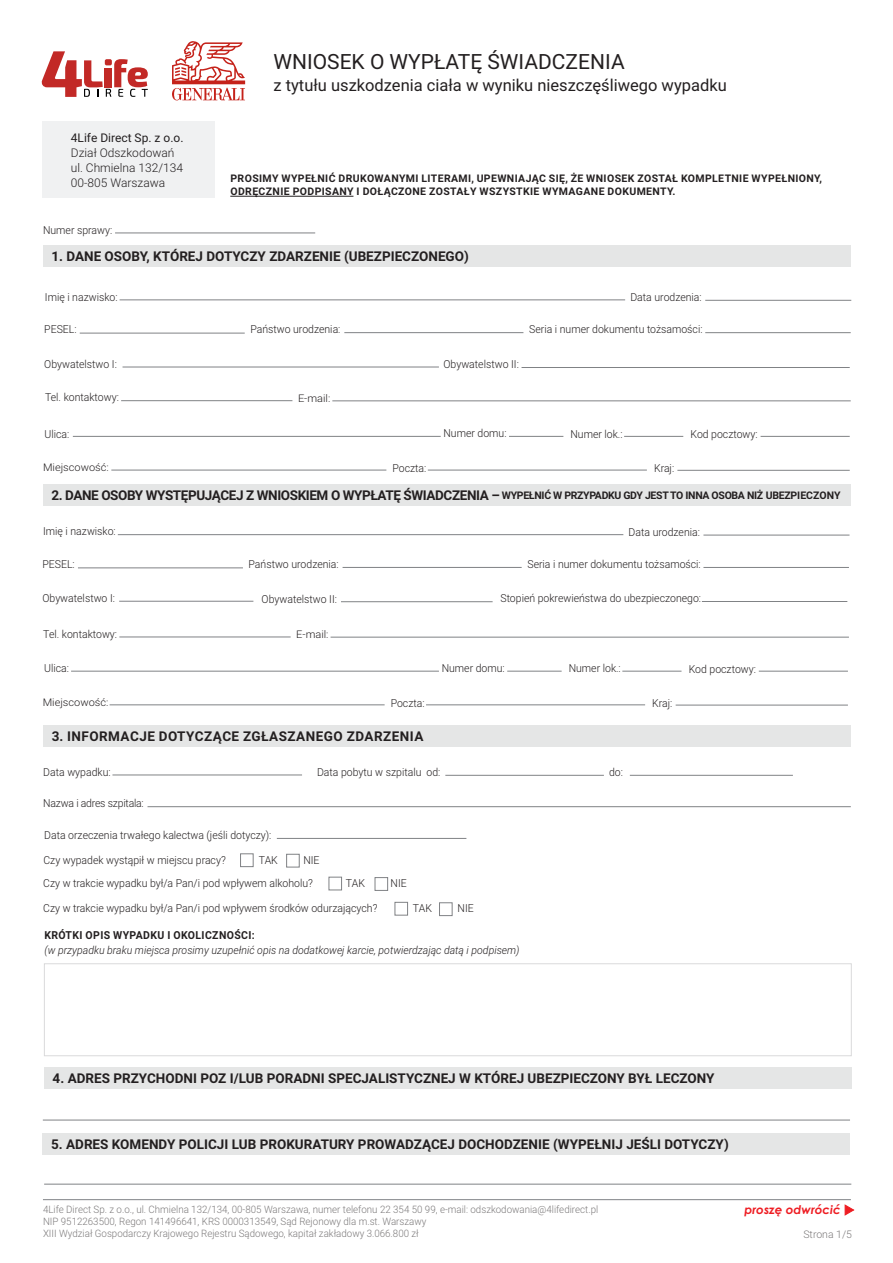
<style>
.page{position:relative;width:893px;height:1263px;background:#fff}
.page>*{position:absolute;margin:0;border:0;box-sizing:border-box;transform-origin:0 0}
.t1{font:21px "Roboto";color:#231f20}
.t2{font:16.5px "Roboto";color:#231f20}
.t3{font:700 13.5px "Roboto";color:#231f20}
.t4{font:700 13.5px "Roboto";letter-spacing:-.03em;color:#231f20}
.t5{font:700 13.5px "Roboto";letter-spacing:.035em;color:#231f20}
.t6{font:300 12px/15px "Roboto";color:#231f20}
.t7{font:12px "Roboto";color:#231f20}
.t8{font:italic 700 12px "Century Gothic";color:#ee1d23}
.t9{font:300 10.95px "Roboto";color:#231f20;scale:.95 1}
.t10{font:italic 300 10.95px "Roboto";color:#231f20;scale:.95 1}
.t11{font:700 10.95px "Roboto";letter-spacing:.035em;color:#231f20;scale:.95 1}
.t12{font:300 10.95px "Roboto";letter-spacing:-.02em;color:#231f20;scale:.95 1}
.t13{font:700 10.5px/13.5px "Roboto";letter-spacing:.035em;color:#231f20}
.t14{font:300 10.5px "Roboto";color:#231f20;scale:1.05 1}
.t15{font:300 10.5px "Roboto";color:rgb(35 31 32/.6)}
.t16{font:300 10.2px/12px "Roboto";color:rgb(35 31 32/.6);scale:.95 1}
.s1{font-size:10.5px}
</style>
<div class="page">
<div style="left:43px;top:245px;width:808px;height:21px;background:#e5e6e6"></div>
<div style="left:43px;top:484px;width:808px;height:21px;background:#e5e6e6"></div>
<svg style="left:41px;top:51px;width:107px;height:46px"></svg>
<svg style="left:172px;top:41px;width:73px;height:59px"></svg>
<hr style="left:120px;top:300px;width:505px;height:1px;background:#808285">
<hr style="left:344px;top:332px;width:179px;height:1px;background:#808285">
<hr style="left:705px;top:300px;width:146px;height:1px;background:#808285">
<hr style="left:80px;top:333px;width:165px;height:1px;background:#808285">
<hr style="left:705px;top:332px;width:146px;height:1px;background:#808285">
<hr style="left:123px;top:367px;width:316px;height:1px;background:#808285">
<hr style="left:522px;top:367px;width:328px;height:1px;background:#808285">
<hr style="left:121px;top:400px;width:171px;height:1px;background:#808285">
<hr style="left:332px;top:401px;width:519px;height:1px;background:#808285">
<hr style="left:73px;top:436px;width:368px;height:1px;background:#808285">
<hr style="left:509px;top:436px;width:54px;height:1px;background:#808285">
<hr style="left:624px;top:436px;width:59px;height:1px;background:#808285">
<hr style="left:111px;top:470px;width:275px;height:1px;background:#808285">
<hr style="left:428px;top:470px;width:219px;height:1px;background:#808285">
<hr style="left:677px;top:470px;width:173px;height:1px;background:#808285">
<hr style="left:761px;top:436px;width:89px;height:1px;background:#808285">
<hr style="left:118px;top:534px;width:505px;height:1px;background:#808285">
<hr style="left:343px;top:567px;width:179px;height:1px;background:#808285">
<hr style="left:703px;top:535px;width:146px;height:1px;background:#808285">
<hr style="left:78px;top:568px;width:165px;height:1px;background:#808285">
<hr style="left:703px;top:567px;width:146px;height:1px;background:#808285">
<hr style="left:119px;top:637px;width:172px;height:1px;background:#808285">
<hr style="left:331px;top:637px;width:518px;height:1px;background:#808285">
<hr style="left:71px;top:671px;width:368px;height:1px;background:#808285">
<hr style="left:507px;top:671px;width:55px;height:1px;background:#808285">
<hr style="left:622px;top:671px;width:59px;height:1px;background:#808285">
<hr style="left:110px;top:705px;width:275px;height:1px;background:#808285">
<hr style="left:426px;top:705px;width:219px;height:1px;background:#808285">
<hr style="left:676px;top:705px;width:172px;height:1px;background:#808285">
<hr style="left:759px;top:671px;width:89px;height:1px;background:#808285">
<hr style="left:119px;top:601px;width:134px;height:1px;background:#808285">
<hr style="left:341px;top:601px;width:152px;height:1px;background:#808285">
<hr style="left:702px;top:601px;width:145px;height:1px;background:#808285">
<div style="left:43px;top:121px;width:172px;height:77px;background:#f0f1f2"></div>
<hr style="left:230px;top:196px;width:123px;height:1px;background:#231f20">
<hr style="left:115px;top:233px;width:200px;height:1px;background:#808285">
<div style="left:43px;top:726px;width:808px;height:21px;background:#e5e6e6"></div>
<div style="left:329px;top:877px;width:13px;height:13px;border:1px solid #808285"></div>
<div style="left:375px;top:877px;width:13px;height:14px;border:1px solid #808285"></div>
<div style="left:395px;top:902px;width:13px;height:13px;border:1px solid #808285"></div>
<div style="left:439px;top:902px;width:13px;height:14px;border:1px solid #808285"></div>
<hr style="left:148px;top:806px;width:703px;height:1px;background:#808285">
<hr style="left:445px;top:775px;width:159px;height:1px;background:#808285">
<hr style="left:630px;top:775px;width:163px;height:1px;background:#808285">
<hr style="left:112px;top:775px;width:190px;height:1px;background:#808285">
<hr style="left:277px;top:838px;width:189px;height:1px;background:#808285">
<div style="left:240px;top:853px;width:13px;height:14px;border:1px solid #808285"></div>
<div style="left:286px;top:854px;width:13px;height:13px;border:1px solid #808285"></div>
<div style="left:44px;top:1068px;width:807px;height:21px;background:#e5e6e6"></div>
<div style="left:43px;top:1133px;width:807px;height:22px;background:#e5e6e6"></div>
<hr style="left:43px;top:1120px;width:807px;height:1px;background:#808285">
<hr style="left:44px;top:1184px;width:807px;height:1px;background:#808285">
<hr style="left:43px;top:1199px;width:808px;height:1px;background:#808285">
<p class="t7" style="left:71px;top:131px;width:114px">4Life Direct Sp. z o.o.</p>
<p class="t6" style="left:71px;top:145px;width:114px">Dział Odszkodowań ul. Chmielna 132/134<br>00-805 Warszawa</p>
<p class="t9" style="left:43px;top:223px;width:74px">Numer sprawy:</p>
<h1 class="t1" style="left:273px;top:50px;width:353px">WNIOSEK O WYPŁATĘ ŚWIADCZENIA</h1>
<h2 class="t2" style="left:273px;top:75px;width:455px">z tytułu uszkodzenia ciała w wyniku nieszczęśliwego wypadku</h2>
<p class="t13" style="left:230px;top:171px;width:593px">PROSIMY WYPEŁNIĆ DRUKOWANYMI LITERAMI, UPEWNIAJĄC SIĘ, ŻE WNIOSEK ZOSTAŁ KOMPLETNIE WYPEŁNIONY,<br>ODRĘCZNIE PODPISANY I DOŁĄCZONE ZOSTAŁY WSZYSTKIE WYMAGANE DOKUMENTY.</p>
<p class="t3" style="left:51px;top:248px;width:419px">1. DANE OSOBY, KTÓREJ DOTYCZY ZDARZENIE (UBEZPIECZONEGO)</p>
<p class="t9" style="left:45px;top:291px;width:78px">Imię i nazwisko:</p>
<p class="t9" style="left:44px;top:323px;width:36px">PESEL:</p>
<p class="t9" style="left:250px;top:323px;width:96px">Państwo urodzenia:</p>
<p class="t9" style="left:44px;top:358px;width:78px">Obywatelstwo I:</p>
<p class="t9" style="left:443px;top:358px;width:81px">Obywatelstwo II:</p>
<p class="t9" style="left:45px;top:391px;width:79px">Tel. kontaktowy:</p>
<p class="t14" style="left:298px;top:392px;width:32px">E-mail:</p>
<p class="t9" style="left:630px;top:291px;width:77px">Data urodzenia:</p>
<p class="t9" style="left:529px;top:323px;width:184px">Seria i numer dokumentu tożsamości:</p>
<p class="t9" style="left:443px;top:427px;width:68px">Numer domu:</p>
<p class="t9" style="left:570px;top:427px;width:56px">Numer lok.:</p>
<p class="t9" style="left:45px;top:427px;width:28px">Ulica:</p>
<p class="t9" style="left:690px;top:427px;width:72px">Kod pocztowy:</p>
<p class="t14" style="left:43px;top:461px;width:64px">Miejscowość:</p>
<p class="t9" style="left:392px;top:461px;width:37px">Poczta:</p>
<p class="t9" style="left:654px;top:462px;width:23px">Kraj:</p>
<p class="t4" style="left:51px;top:487px;width:791px">2. DANE OSOBY WYSTĘPUJĄCEJ Z WNIOSKIEM O WYPŁATĘ ŚWIADCZENIA – <span class="s1">WYPEŁNIĆ W PRZYPADKU GDY JEST TO INNA OSOBA NIŻ UBEZPIECZONY</span></p>
<p class="t9" style="left:43px;top:525px;width:78px">Imię i nazwisko:</p>
<p class="t9" style="left:629px;top:525px;width:77px">Data urodzenia:</p>
<p class="t9" style="left:42px;top:558px;width:36px">PESEL:</p>
<p class="t9" style="left:249px;top:558px;width:96px">Państwo urodzenia:</p>
<p class="t9" style="left:527px;top:558px;width:184px">Seria i numer dokumentu tożsamości:</p>
<p class="t9" style="left:42px;top:592px;width:78px">Obywatelstwo I:</p>
<p class="t9" style="left:262px;top:592px;width:81px">Obywatelstwo II:</p>
<p class="t9" style="left:500px;top:592px;width:213px">Stopień pokrewieństwa do ubezpieczonego:</p>
<p class="t9" style="left:43px;top:627px;width:79px">Tel. kontaktowy:</p>
<p class="t14" style="left:296px;top:628px;width:32px">E-mail:</p>
<p class="t9" style="left:442px;top:662px;width:68px">Numer domu:</p>
<p class="t9" style="left:569px;top:662px;width:56px">Numer lok.:</p>
<p class="t9" style="left:44px;top:662px;width:28px">Ulica:</p>
<p class="t9" style="left:689px;top:662px;width:72px">Kod pocztowy:</p>
<p class="t14" style="left:43px;top:696px;width:64px">Miejscowość:</p>
<p class="t9" style="left:391px;top:696px;width:37px">Poczta:</p>
<p class="t9" style="left:652px;top:696px;width:23px">Kraj:</p>
<p class="t5" style="left:52px;top:729px;width:373px">3. INFORMACJE DOTYCZĄCE ZGŁASZANEGO ZDARZENIA</p>
<p class="t9" style="left:43px;top:766px;width:72px">Data wypadku:</p>
<p class="t12" style="left:43px;top:797px;width:107px">Nazwa i adres szpitala:</p>
<p class="t9" style="left:317px;top:765px;width:131px">Data pobytu w szpitalu od:</p>
<p class="t9" style="left:609px;top:765px;width:16px">do:</p>
<p class="t9" style="left:44px;top:829px;width:241px">Data orzeczenia trwałego kalectwa (jeśli dotyczy):</p>
<p class="t9" style="left:43px;top:854px;width:193px">Czy wypadek wystąpił w miejscu pracy?</p>
<p class="t9" style="left:259px;top:854px;width:22px">TAK</p>
<p class="t9" style="left:303px;top:854px;width:19px">NIE</p>
<p class="t9" style="left:43px;top:877px;width:285px">Czy w trakcie wypadku był/a Pan/i pod wpływem alkoholu?</p>
<p class="t9" style="left:346px;top:877px;width:22px">TAK</p>
<p class="t9" style="left:391px;top:877px;width:19px">NIE</p>
<p class="t9" style="left:43px;top:902px;width:353px">Czy w trakcie wypadku był/a Pan/i pod wpływem środków odurzających?</p>
<p class="t9" style="left:413px;top:902px;width:22px">TAK</p>
<p class="t9" style="left:458px;top:902px;width:19px">NIE</p>
<p class="t11" style="left:44px;top:929px;width:223px">KRÓTKI OPIS WYPADKU I OKOLICZNOŚCI:</p>
<p class="t10" style="left:45px;top:944px;width:502px">(w przypadku braku miejsca prosimy uzupełnić opis na dodatkowej karcie, potwierdzając datą i podpisem)</p>
<p class="t3" style="left:53px;top:1071px;width:663px">4. ADRES PRZYCHODNI POZ I/LUB PORADNI SPECJALISTYCZNEJ W KTÓREJ UBEZPIECZONY BYŁ LECZONY</p>
<p class="t3" style="left:51px;top:1136px;width:679px">5. ADRES KOMENDY POLICJI LUB PROKURATURY PROWADZĄCEJ DOCHODZENIE (WYPEŁNIJ JEŚLI DOTYCZY)</p>
<p class="t16" style="left:43px;top:1203px;width:586px">4Life Direct Sp. z o.o., ul. Chmielna 132/134, 00-805 Warszawa, numer telefonu 22 354 50 99, e-mail: odszkodowania@4lifedirect.pl<br>NIP 9512263500, Regon 141496641, KRS 0000313549, Sąd Rejonowy dla m.st. Warszawy<br>XIII Wydział Gospodarczy Krajowego Rejestru Sądowego, kapitał zakładowy 3.066.800 zł</p>
<p class="t8" style="left:744px;top:1203px;width:98px">proszę odwrócić</p>
<p class="t15" style="left:803px;top:1228px;width:50px">Strona 1/5</p>
</div>
